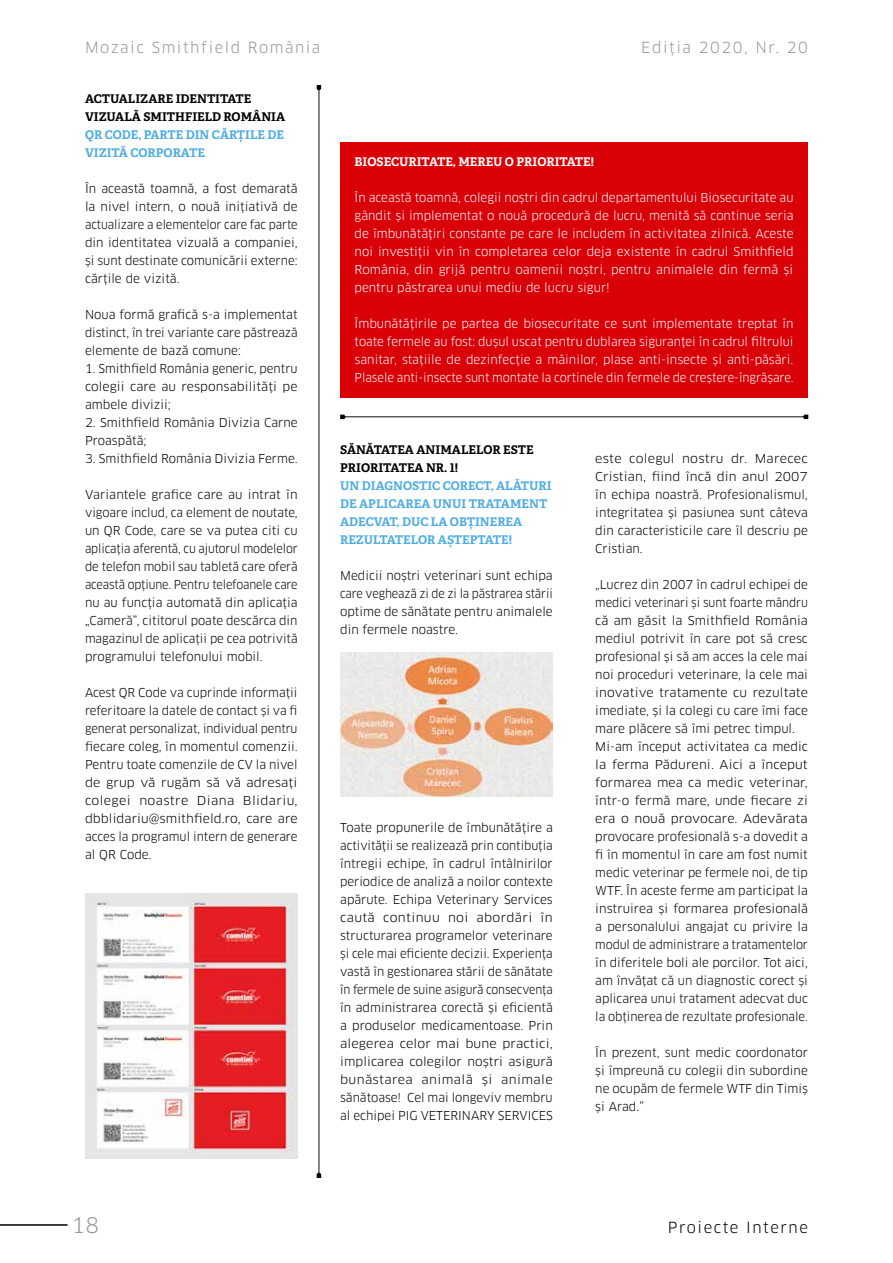
<style>
.page{position:relative;width:893px;height:1263px;background:#fff}
.page>*{position:absolute;margin:0;border:0;box-sizing:border-box;transform-origin:0 0}
.t1{font:21px "Clan Pro";color:#98989c}
.t2{font:15px "Clan Pro";letter-spacing:.1em;color:#98989c}
.t3{font:15px "Clan Pro";letter-spacing:.1em;color:#000}
.t4{font:12px/18px "Clan Pro";color:#000;text-align:justify}
.t5{font:12px/18px "Clan Pro";letter-spacing:-.005em;color:#fff;text-align:justify}
.t6{font:12px/18px "Clan Pro";color:#000;text-align:justify;scale:1.07 1}
.t7{font:700 12px/18px "Adelle PE";color:#4fade2}
.t8{font:700 12px/18px "Adelle PE";color:#000}
.t9{font:700 12px "Adelle PE";color:#fff}
</style>
<div class="page">
<hr style="left:0;top:1224px;width:68px;height:2px;background:#000">
<div style="left:340px;top:142px;width:468px;height:255px;background:#d90008"></div>
<svg style="left:317px;top:85px;width:4px;height:1093px"></svg>
<img style="left:340px;top:652px;width:213px;height:144px">
<svg style="left:340px;top:415px;width:468px;height:4px"></svg>
<img style="left:85px;top:893px;width:213px;height:265px">
<p class="t2" style="left:85px;top:39px;width:237px">Mozaic Smithfield România</p>
<p class="t2" style="left:641px;top:39px;width:168px">Ediția 2020, Nr. 20</p>
<p class="t8" style="left:85px;top:89px;width:202px">ACTUALIZARE IDENTITATE<br>VIZUALĂ SMITHFIELD ROMÂNIA</p>
<p class="t7" style="left:85px;top:125px;width:201px">QR CODE, PARTE DIN CĂRȚILE DE<br>VIZITĂ CORPORATE</p>
<p class="t4" style="left:85px;top:180px;width:214px">În această toamnă, a fost demarată la nivel intern, o nouă inițiativă de actualizare a elementelor care fac parte din identitatea vizuală a companiei, și sunt destinate comunicării externe: cărțile de vizită.</p>
<p class="t4" style="left:85px;top:306px;width:214px">Noua formă grafică s-a implementat distinct, în trei variante care păstrează elemente de bază comune:</p>
<p class="t4" style="left:85px;top:360px;width:214px">1. Smithfield România generic, pentru colegii care au responsabilități pe ambele divizii;</p>
<p class="t4" style="left:85px;top:414px;width:214px">2. Smithfield România Divizia Carne<br>Proaspătă;</p>
<p class="t4" style="left:85px;top:450px;width:214px">3. Smithfield România Divizia Ferme.</p>
<p class="t4" style="left:85px;top:486px;width:214px">Variantele grafice care au intrat în vigoare includ, ca element de noutate, un QR Code, care se va putea citi cu aplicația aferentă, cu ajutorul modelelor de telefon mobil sau tabletă care oferă această opțiune. Pentru telefoanele care nu au funcția automată din aplicația „Cameră”, cititorul poate descărca din magazinul de aplicații pe cea potrivită programului telefonului mobil.</p>
<p class="t4" style="left:85px;top:684px;width:214px">Acest QR Code va cuprinde informații referitoare la datele de contact și va fi generat personalizat, individual pentru fiecare coleg, în momentul comenzii.<br>Pentru toate comenzile de CV la nivel de grup vă rugăm să vă adresați colegei noastre Diana Blidariu, dbblidariu@smithfield.ro, care are acces la programul intern de generare al QR Code.</p>
<p class="t9" style="left:355px;top:153px;width:241px">BIOSECURITATE, MEREU O PRIORITATE!</p>
<p class="t5" style="left:355px;top:189px;width:440px">În această toamnă, colegii noștri din cadrul departamentului Biosecuritate au gândit și implementat o nouă procedură de lucru, menită să continue seria de îmbunătățiri constante pe care le includem în activitatea zilnică. Aceste noi investiții vin în completarea celor deja existente în cadrul Smithfield România, din grijă pentru oamenii noștri, pentru animalele din fermă și pentru păstrarea unui mediu de lucru sigur!</p>
<p class="t5" style="left:355px;top:315px;width:440px">Îmbunătățirile pe partea de biosecuritate ce sunt implementate treptat în toate fermele au fost: dușul uscat pentru dublarea siguranței în cadrul filtrului sanitar, stațiile de dezinfecție a mâinilor, plase anti-insecte și anti-păsări.<br>Plasele anti-insecte sunt montate la cortinele din fermele de creștere-îngrășare.</p>
<p class="t8" style="left:340px;top:440px;width:195px">SĂNĂTATEA ANIMALELOR ESTE<br>PRIORITATEA NR. 1!</p>
<p class="t7" style="left:340px;top:476px;width:213px">UN DIAGNOSTIC CORECT, ALĂTURI<br>DE APLICAREA UNUI TRATAMENT<br>ADECVAT, DUC LA OBȚINEREA<br>REZULTATELOR AȘTEPTATE!</p>
<p class="t4" style="left:340px;top:567px;width:214px">Medicii noștri veterinari sunt echipa care veghează zi de zi la păstrarea stării optime de sănătate pentru animalele din fermele noastre.</p>
<p class="t4" style="left:340px;top:819px;width:214px">Toate propunerile de îmbunătățire a activității se realizează prin contibuția întregii echipe, în cadrul întâlnirilor periodice de analiză a noilor contexte apărute. Echipa Veterinary Services caută continuu noi abordări în structurarea programelor veterinare și cele mai eficiente decizii. Experiența vastă în gestionarea stării de sănătate în fermele de suine asigură consecvența în administrarea corectă și eficientă a produselor medicamentoase. Prin alegerea celor mai bune practici, implicarea colegilor noștri asigură bunăstarea animală și animale sănătoase! Cel mai longeviv membru al echipei PIG VETERINARY SERVICES</p>
<p class="t6" style="left:595px;top:450px;width:200px">este colegul nostru dr. Marecec Cristian, fiind încă din anul 2007 în echipa noastră. Profesionalismul, integritatea și pasiunea sunt câteva din caracteristicile care îl descriu pe Cristian.</p>
<p class="t4" style="left:595px;top:576px;width:214px;text-align:left">„Lucrez din 2007 în cadrul echipei de medici veterinari și sunt foarte mândru că am găsit la Smithfield România mediul potrivit în care pot să cresc profesional și să am acces la cele mai noi proceduri veterinare, la cele mai inovative tratamente cu rezultate imediate, și la colegi cu care îmi face mare plăcere să îmi petrec timpul.<br>Mi-am început activitatea ca medic la ferma Pădureni. Aici a început formarea mea ca medic veterinar, într-o fermă mare, unde fiecare zi era o nouă provocare. Adevărata provocare profesională s-a dovedit a fi în momentul în care am fost numit medic veterinar pe fermele noi, de tip WTF. În aceste ferme am participat la instruirea și formarea profesională a personalului angajat cu privire la modul de administrare a tratamentelor în diferitele boli ale porcilor. Tot aici, am învățat că un diagnostic corect și aplicarea unui tratament adecvat duc la obținerea de rezultate profesionale.</p>
<p class="t4" style="left:595px;top:1044px;width:214px">În prezent, sunt medic coordonator și împreună cu colegii din subordine ne ocupăm de fermele WTF din Timiș și Arad.”</p>
<h1 class="t1" style="left:72px;top:1213px;width:29px">18</h1>
<p class="t3" style="left:668px;top:1219px;width:142px">Proiecte Interne</p>
</div>
